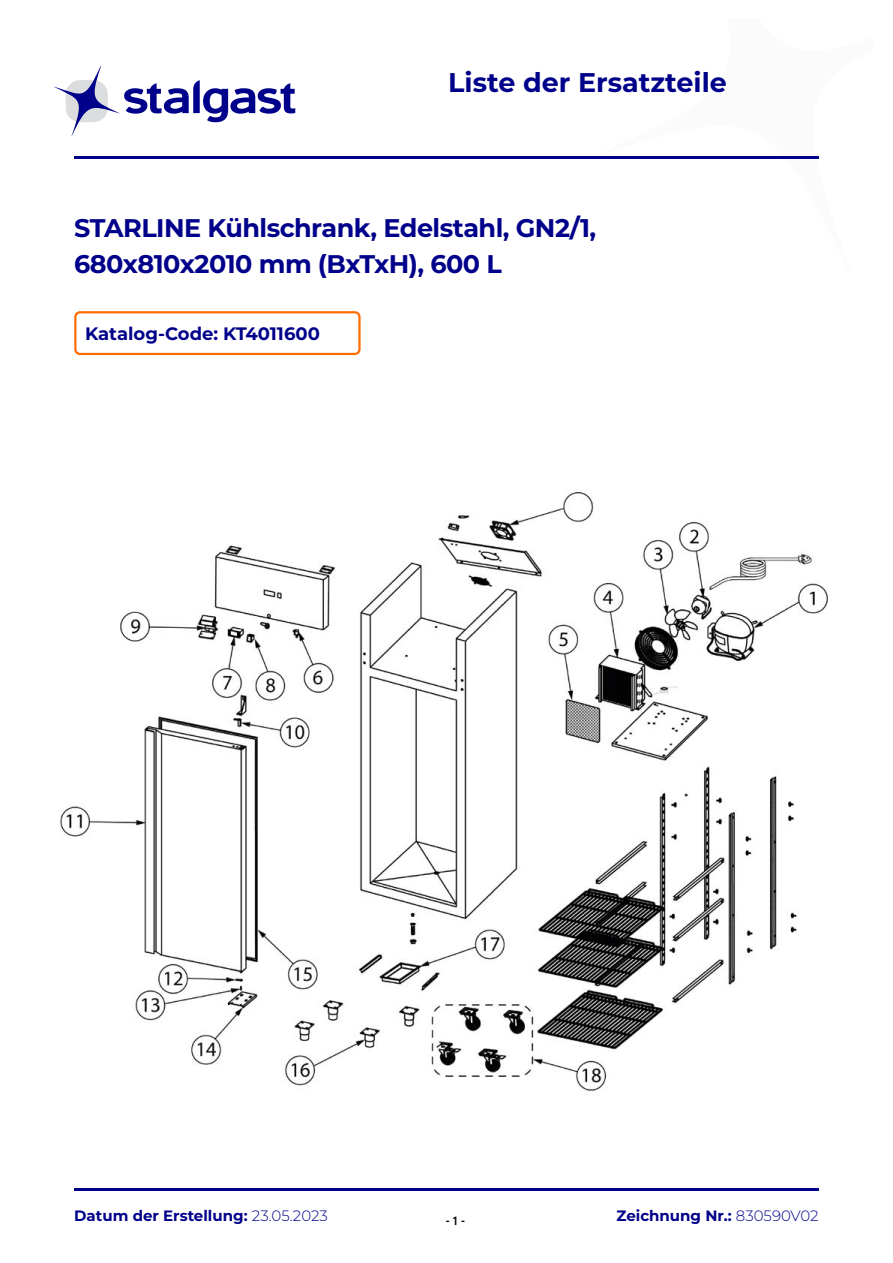
<style>
.page{position:relative;width:893px;height:1263px;background:#fff}
.page>*{position:absolute;margin:0;border:0;box-sizing:border-box;transform-origin:0 0}
.t1{font:700 27px "Montserrat";color:#00018a}
.t2{font:700 25.5px/36px "Montserrat";letter-spacing:-.02em;color:#00018a}
.t3{font:700 18px "Montserrat";color:#00018a}
.t4{font:700 15px "Montserrat";color:#00018a}
.t5{font:700 12px "Roboto";color:#000;scale:.86 1}
.s1{font-weight:300}
</style>
<div class="page">
<svg style="left:54px;top:66px;width:241px;height:70px"></svg>
<hr style="left:74px;top:156px;width:745px;height:2px;background:#00018a">
<hr style="left:74px;top:1188px;width:745px;height:3px;background:#00018a">
<div style="left:74px;top:311px;width:287px;height:44px;border:2px solid #ff6d00;border-radius:5px"></div>
<img style="left:60px;top:492px;width:768px;height:600px">
<p class="t1" style="left:448px;top:63px;width:280px">Liste der Ersatzteile</p>
<p class="t2" style="left:74px;top:209px;width:523px">STARLINE Kühlschrank, Edelstahl, GN2/1,<br>680x810x2010 mm (BxTxH), 600 L</p>
<p class="t3" style="left:85px;top:320px;width:236px">Katalog-Code: KT4011600</p>
<p class="t4" style="left:74px;top:1205px;width:255px">Datum der Erstellung: <span class="s1">23.05.2023</span></p>
<p class="t5" style="left:446px;top:1212px;width:24px">- 1 -</p>
<p class="t4" style="left:616px;top:1205px;width:204px">Zeichnung Nr.: <span class="s1">830590V02</span></p>
</div>
